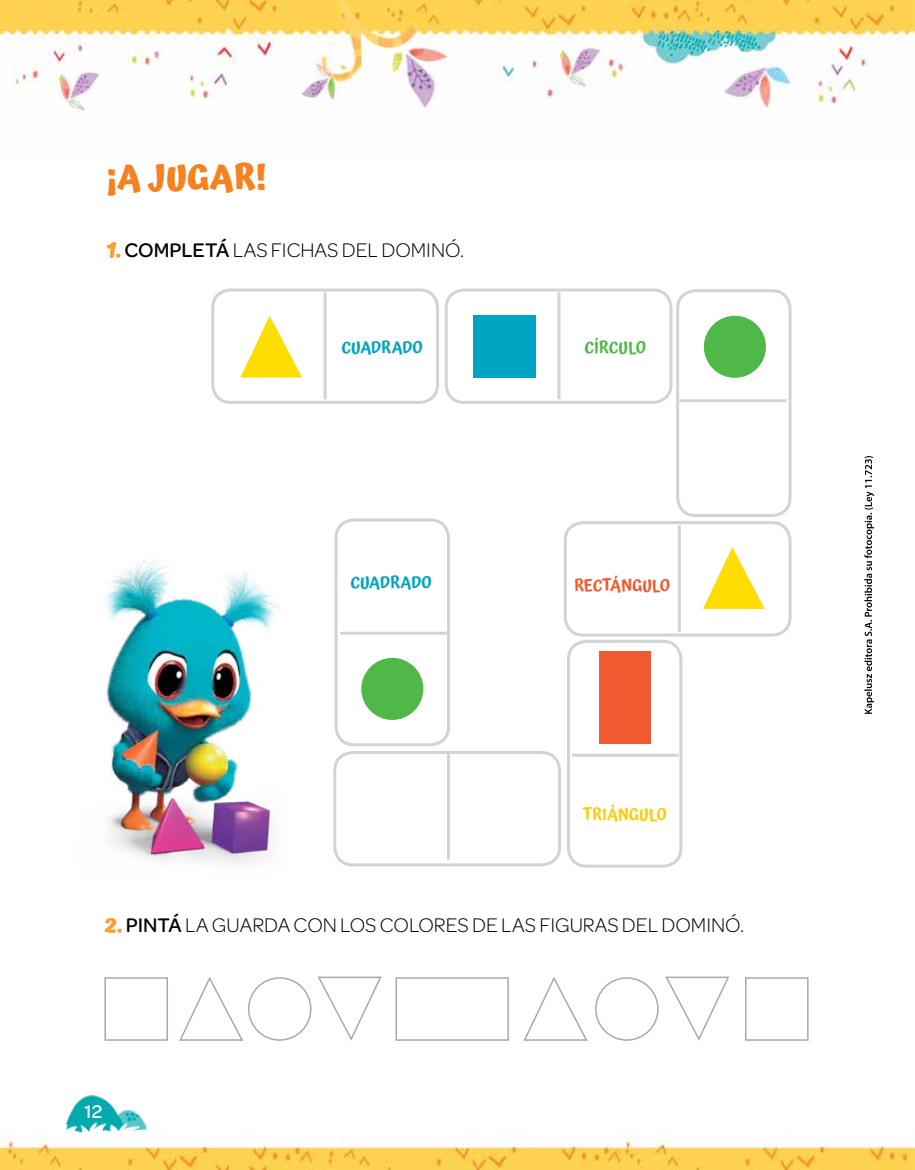
<style>
.page{position:relative;width:915px;height:1170px;background:#fff}
.page>*{position:absolute;margin:0;border:0;box-sizing:border-box;transform-origin:0 0}
.t1{font:700 34.5px "Atma";color:#f58220}
.t2{font:300 21px "Omnes";color:#000}
.t3{font:500 19.5px "Omnes";color:#fff}
.t4{font:600 16.5px "Atma";color:#00a4c3}
.t5{font:600 16.5px "Atma";color:#f15a31}
.t6{font:600 16.5px "Atma";color:#ffcb05}
.t7{font:600 16.5px "Atma";color:#50b848}
.s1{font-family:"Atma";font-weight:700;font-size:21.9px;color:#f99d34}
.s2{font-weight:500}
</style>
<div class="page">
<img style="left:166px;top:1135px;width:748px;height:34px">
<img style="left:0;top:0;width:914px;height:116px">
<svg style="left:864px;top:456px;width:9px;height:257px"></svg>
<div style="left:211px;top:288px;width:228px;height:116px;border:3px solid #d1d3d4;border-radius:18px"></div>
<div style="left:444px;top:288px;width:228px;height:116px;border:3px solid #d1d3d4;border-radius:18px"></div>
<div style="left:676px;top:289px;width:115px;height:228px;border:3px solid #d1d3d4;border-radius:18px"></div>
<div style="left:563px;top:521px;width:228px;height:115px;border:3px solid #d1d3d4;border-radius:18px"></div>
<div style="left:566px;top:639px;width:116px;height:228px;border:3px solid #d1d3d4;border-radius:18px"></div>
<div style="left:333px;top:751px;width:228px;height:115px;border:3px solid #d1d3d4;border-radius:18px"></div>
<div style="left:334px;top:518px;width:116px;height:228px;border:3px solid #d1d3d4;border-radius:18px"></div>
<div style="left:104px;top:977px;width:64px;height:63px;border:2px solid #a7a9ac"></div>
<div style="left:473px;top:316px;width:62px;height:62px;background:#00a4c3"></div>
<div style="left:744px;top:977px;width:64px;height:63px;border:2px solid #a7a9ac"></div>
<div style="left:395px;top:977px;width:113px;height:63px;border:2px solid #a7a9ac"></div>
<div style="left:598px;top:651px;width:52px;height:92px;background:#f15a31"></div>
<div style="left:248px;top:977px;width:63px;height:63px;border:2px solid #a7a9ac;border-radius:50%"></div>
<div style="left:595px;top:977px;width:63px;height:63px;border:2px solid #a7a9ac;border-radius:50%"></div>
<div style="left:703px;top:316px;width:62px;height:62px;background:#50b848;border-radius:50%"></div>
<div style="left:361px;top:657px;width:62px;height:63px;background:#50b848;border-radius:50%"></div>
<svg style="left:179px;top:977px;width:64px;height:64px"></svg>
<svg style="left:240px;top:316px;width:62px;height:61px"></svg>
<svg style="left:703px;top:547px;width:61px;height:62px"></svg>
<svg style="left:317px;top:976px;width:65px;height:65px"></svg>
<svg style="left:523px;top:977px;width:65px;height:64px"></svg>
<svg style="left:665px;top:976px;width:65px;height:65px"></svg>
<hr style="left:323px;top:292px;width:3px;height:107px;background:#d1d3d4">
<hr style="left:557px;top:292px;width:3px;height:107px;background:#d1d3d4">
<hr style="left:679px;top:399px;width:107px;height:3px;background:#d1d3d4">
<hr style="left:677px;top:525px;width:3px;height:107px;background:#d1d3d4">
<hr style="left:571px;top:753px;width:107px;height:3px;background:#d1d3d4">
<hr style="left:447px;top:752px;width:3px;height:107px;background:#d1d3d4">
<hr style="left:340px;top:631px;width:107px;height:3px;background:#d1d3d4">
<img style="left:103px;top:560px;width:175px;height:304px">
<img style="left:0;top:1095px;width:166px;height:74px">
<h1 class="t1" style="left:106px;top:157px;width:162px">¡A JUGAR!</h1>
<p class="t2" style="left:106px;top:236px;width:359px"><span class="s1">1.</span> <span class="s2">COMPLETÁ</span> LAS FICHAS DEL DOMINÓ.</p>
<p class="t4" style="left:341px;top:335px;width:83px">CUADRADO</p>
<p class="t4" style="left:350px;top:571px;width:83px">CUADRADO</p>
<p class="t7" style="left:584px;top:335px;width:63px">CÍRCULO</p>
<p class="t5" style="left:574px;top:573px;width:97px">RECTÁNGULO</p>
<p class="t6" style="left:582px;top:802px;width:86px">TRIÁNGULO</p>
<p class="t2" style="left:105px;top:911px;width:640px"><span class="s1">2.</span> <span class="s2">PINTÁ</span> LA GUARDA CON LOS COLORES DE LAS FIGURAS DEL DOMINÓ.</p>
<p class="t3" style="left:85px;top:1097px;width:19px">12</p>
</div>
